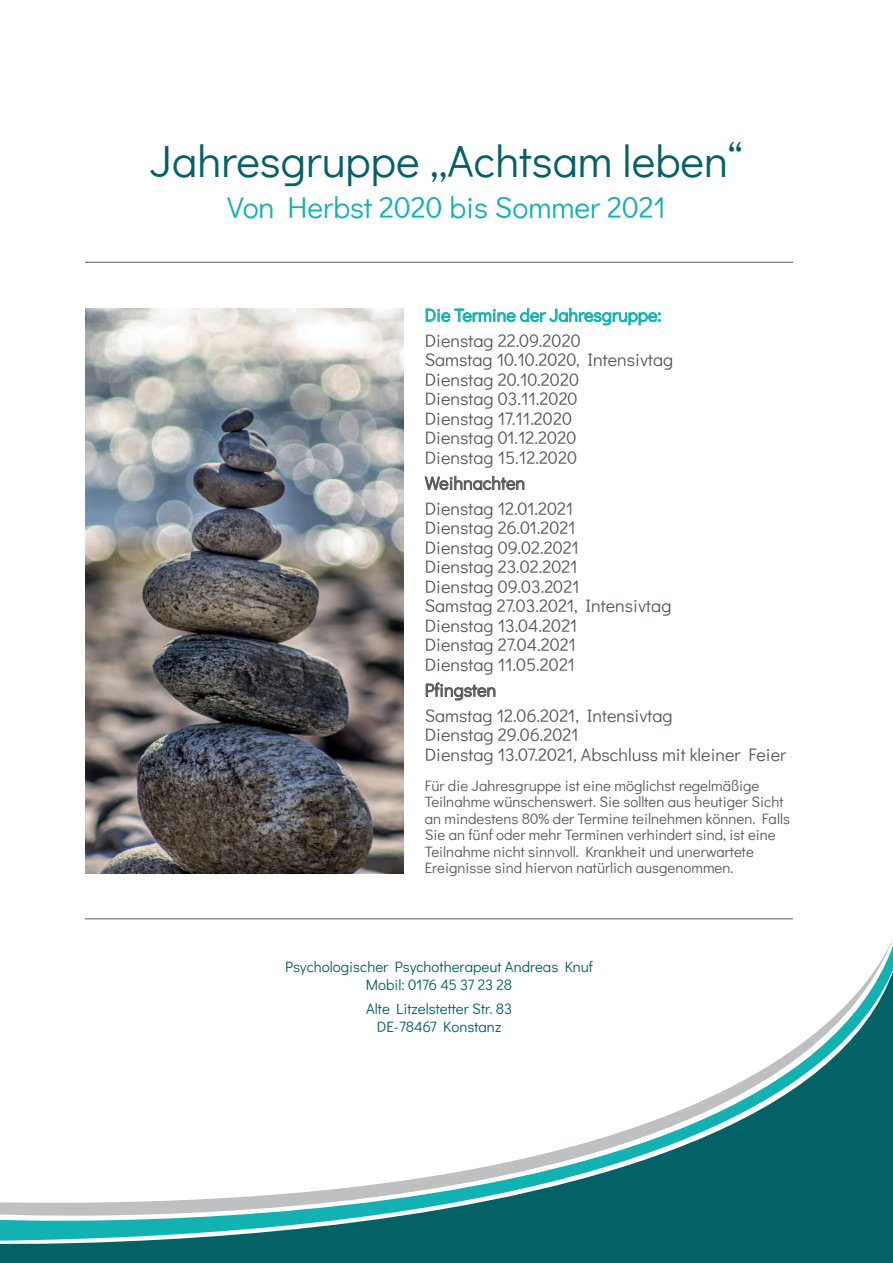
<style>
.page{position:relative;width:893px;height:1263px;background:#fff}
.page>*{position:absolute;margin:0;border:0;box-sizing:border-box;transform-origin:0 0}
.t1{font:45px "Didact Gothic";color:#046166}
.t2{font:30px "Didact Gothic";color:#12b1b2}
.t3{font:18px/19.5px "Didact Gothic";color:#575b5c}
.t4{font:18px "Didact Gothic";color:#12b1b2}
.t5{font:15px/16.5px "Didact Gothic";color:#575b5c}
.t6{font:15px/18px "Didact Gothic";color:#046166;text-align:center}
</style>
<div class="page">
<img style="left:85px;top:308px;width:319px;height:565px">
<svg style="left:0;top:919px;width:893px;height:338px"></svg>
<hr style="left:85px;top:262px;width:708px;height:1px;background:#575b5c">
<hr style="left:85px;top:918px;width:708px;height:1px;background:#575b5c">
<svg style="left:425px;top:308px;width:236px;height:18px"></svg>
<svg style="left:424px;top:476px;width:101px;height:14px"></svg>
<svg style="left:425px;top:682px;width:71px;height:19px"></svg>
<h1 class="t1" style="left:150px;top:126px;width:595px">Jahresgruppe „Achtsam leben“</h1>
<h2 class="t2" style="left:227px;top:185px;width:440px">Von Herbst 2020 bis Sommer 2021</h2>
<p class="t4" style="left:425px;top:301px;width:238px">Die Termine der Jahresgruppe:</p>
<p class="t3" style="left:425px;top:329px;width:250px">Dienstag 22.09.2020<br>Samstag 10.10.2020, Intensivtag<br>Dienstag 20.10.2020<br>Dienstag 03.11.2020<br>Dienstag 17.11.2020<br>Dienstag 01.12.2020<br>Dienstag 15.12.2020</p>
<p class="t3" style="left:425px;top:469px;width:150px;line-height:25.5px">Weihnachten<br>Dienstag 12.01.2021</p>
<p class="t3" style="left:425px;top:517px;width:248px">Dienstag 26.01.2021<br>Dienstag 09.02.2021<br>Dienstag 23.02.2021<br>Dienstag 09.03.2021<br>Samstag 27.03.2021, Intensivtag<br>Dienstag 13.04.2021<br>Dienstag 27.04.2021<br>Dienstag 11.05.2021</p>
<p class="t3" style="left:425px;top:676px;width:249px;line-height:25.5px">Pfingsten<br>Samstag 12.06.2021, Intensivtag</p>
<p class="t3" style="left:425px;top:724px;width:363px">Dienstag 29.06.2021<br>Dienstag 13.07.2021, Abschluss mit kleiner Feier</p>
<p class="t5" style="left:425px;top:776px;width:367px">Für die Jahresgruppe ist eine möglichst regelmäßige Teilnahme wünschenswert. Sie sollten aus heutiger Sicht an mindestens 80% der Termine teilnehmen können. Falls Sie an fünf oder mehr Terminen verhindert sind, ist eine Teilnahme nicht sinnvoll. Krankheit und unerwartete Ereignisse sind hiervon natürlich ausgenommen.</p>
<p class="t6" style="left:285px;top:957px;width:310px">Psychologischer Psychotherapeut Andreas Knuf<br>Mobil: 0176 45 37 23 28</p>
<p class="t6" style="left:366px;top:999px;width:147px">Alte Litzelstetter Str. 83<br>DE-78467 Konstanz</p>
</div>
